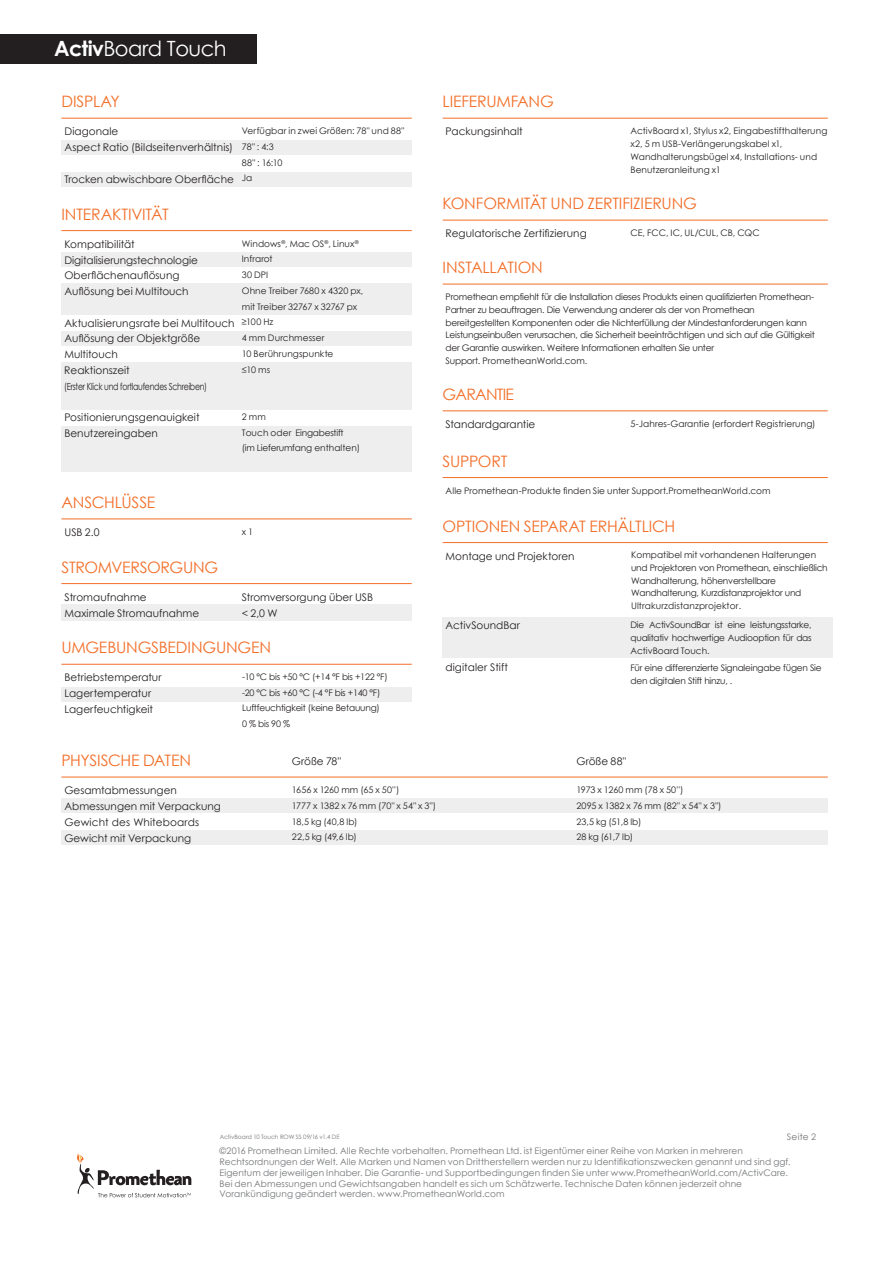
<style>
.page{position:relative;width:893px;height:1263px;background:#fff}
.page>*{position:absolute;margin:0;border:0;box-sizing:border-box;transform-origin:0 0}
.t1{font:21px "Century Gothic";letter-spacing:-.025em;color:#fff}
.t2{font:15.75px "Century Gothic";letter-spacing:-.015em;color:#f36e28}
.t3{font:15.75px "Century Gothic";letter-spacing:-.05em;color:#f36e28}
.t4{font:10.5px/15.8px "Century Gothic";color:#231f20}
.t5{font:9.75px "Century Gothic";letter-spacing:-.03em;color:#231f20;scale:.8 1}
.t6{font:9px/12.8px "Century Gothic";letter-spacing:-.025em;color:#231f20}
.t7{font:9px/10.8px "Century Gothic";letter-spacing:.005em;color:#727477}
.t8{font:9px/15.8px "Century Gothic";letter-spacing:.005em;color:#231f20}
.t9{font:9px/15.8px "Century Gothic";letter-spacing:.01em;color:#231f20}
.t10{font:9px "Century Gothic";color:#231f20}
.t11{font:6px "Century Gothic";color:#727477}
.s1{font-weight:700}
</style>
<div class="page">
<div style="left:61px;top:140px;width:351px;height:14px;background:#eeeeef"></div>
<div style="left:61px;top:172px;width:351px;height:14px;background:#eeeeef"></div>
<div style="left:61px;top:798px;width:767px;height:14px;background:#eeeeef"></div>
<div style="left:61px;top:831px;width:767px;height:14px;background:#eeeeef"></div>
<div style="left:61px;top:605px;width:351px;height:16px;background:#eeeeef"></div>
<div style="left:61px;top:687px;width:351px;height:14px;background:#eeeeef"></div>
<div style="left:443px;top:617px;width:390px;height:41px;background:#eeeeef"></div>
<div style="left:61px;top:252px;width:351px;height:14px;background:#eeeeef"></div>
<div style="left:61px;top:331px;width:351px;height:14px;background:#eeeeef"></div>
<div style="left:61px;top:283px;width:351px;height:31px;background:#eeeeef"></div>
<div style="left:61px;top:362px;width:351px;height:48px;background:#eeeeef"></div>
<div style="left:62px;top:426px;width:350px;height:46px;background:#eeeeef"></div>
<hr style="left:443px;top:118px;width:385px;height:1px;background:#f36e28">
<hr style="left:443px;top:542px;width:385px;height:1px;background:#f36e28">
<hr style="left:61px;top:583px;width:351px;height:1px;background:#f36e28">
<hr style="left:61px;top:664px;width:351px;height:1px;background:#f36e28">
<hr style="left:61px;top:118px;width:351px;height:1px;background:#f36e28">
<hr style="left:443px;top:477px;width:385px;height:1px;background:#f36e28">
<hr style="left:443px;top:410px;width:385px;height:1px;background:#f36e28">
<hr style="left:443px;top:284px;width:385px;height:1px;background:#f36e28">
<hr style="left:61px;top:777px;width:767px;height:1px;background:#f36e28">
<hr style="left:61px;top:230px;width:351px;height:1px;background:#f36e28">
<hr style="left:443px;top:220px;width:385px;height:1px;background:#f36e28">
<hr style="left:61px;top:518px;width:351px;height:1px;background:#f36e28">
<div style="left:0;top:34px;width:256px;height:29px;background:#231f20"></div>
<svg style="left:77px;top:1153px;width:114px;height:44px"></svg>
<h1 class="t1" style="left:54px;top:34px;width:174px"><span class="s1">Activ</span>Board Touch</h1>
<h2 class="t2" style="left:61px;top:91px;width:60px">DISPLAY</h2>
<p class="t4" style="left:64px;top:124px;width:170px">Diagonale<br>Aspect Ratio (Bildseitenverhältnis)</p>
<p class="t4" style="left:64px;top:171px;width:171px">Trocken abwischbare Oberfläche</p>
<p class="t8" style="left:242px;top:123px;width:164px">Verfügbar in zwei Größen: 78" und 88"<br>78" : 4:3<br>88" : 16:10<br>Ja</p>
<h2 class="t2" style="left:61px;top:203px;width:109px">INTERAKTIVITÄT</h2>
<p class="t4" style="left:64px;top:236px;width:135px">Kompatibilität<br>Digitalisierungstechnologie<br>Oberflächenauflösung<br>Auflösung bei Multitouch</p>
<p class="t4" style="left:64px;top:315px;width:172px">Aktualisierungsrate bei Multitouch<br>Auflösung der Objektgröße<br>Multitouch<br>Reaktionszeit</p>
<p class="t5" style="left:64px;top:379px;width:180px">(Erster Klick und fortlaufendes Schreiben)</p>
<p class="t4" style="left:64px;top:409px;width:137px">Positionierungsgenauigkeit<br>Benutzereingaben</p>
<p class="t8" style="left:242px;top:235px;width:123px">Windows<sup>®</sup>, Mac OS<sup>®</sup>, Linux<sup>®<br></sup>Infrarot<br>30 DPI<br>Ohne Treiber 7680 x 4320 px, mit Treiber 32767 x 32767 px ≥100 Hz<br>4 mm Durchmesser<br>10 Berührungspunkte<br>≤10 ms</p>
<p class="t6" style="left:242px;top:409px;width:120px;line-height:15.8px">2mm<br>Touch oder Eingabestift<br>(im Lieferumfang enthalten)</p>
<h2 class="t2" style="left:61px;top:491px;width:95px">ANSCHLÜSSE</h2>
<p class="t4" style="left:64px;top:524px;width:37px">USB 2.0</p>
<h2 class="t2" style="left:61px;top:556px;width:158px">STROMVERSORGUNG</h2>
<p class="t4" style="left:64px;top:589px;width:136px">Stromaufnahme<br>Maximale Stromaufnahme</p>
<p class="t6" style="left:242px;top:525px;width:13px">x1</p>
<p class="t4" style="left:242px;top:589px;width:133px">Stromversorgung über USB &lt; 2,0 W</p>
<h2 class="t2" style="left:61px;top:637px;width:211px">UMGEBUNGSBEDINGUNGEN</h2>
<p class="t4" style="left:64px;top:670px;width:99px">Betriebstemperatur<br>Lagertemperatur<br>Lagerfeuchtigkeit</p>
<p class="t6" style="left:242px;top:669px;width:147px;line-height:15.8px">-10 °C bis +50 °C (+14 °F bis +122 °F) -20 °C bis +60 °C (-4 °F bis +140 °F)<br>Luftfeuchtigkeit (keine Betauung)<br>0 % bis 90 %</p>
<h2 class="t2" style="left:443px;top:91px;width:113px">LIEFERUMFANG</h2>
<p class="t4" style="left:446px;top:124px;width:79px">Packungsinhalt</p>
<p class="t8" style="left:630px;top:124px;width:198px;line-height:12.8px">ActivBoard x1, Stylus x2, Eingabestifthalterung x2, 5 m USB-Verlängerungskabel x1, Wandhalterungsbügel x4, Installations- und Benutzeranleitung x1</p>
<h2 class="t2" style="left:443px;top:193px;width:256px">KONFORMITÄT UND ZERTIFIZIERUNG</h2>
<p class="t4" style="left:446px;top:225px;width:143px">Regulatorische Zertifizierung</p>
<p class="t10" style="left:630px;top:227px;width:131px">CE, FCC, IC, UL/CUL, CB, CQC</p>
<h2 class="t2" style="left:443px;top:257px;width:102px">INSTALLATION</h2>
<p class="t6" style="left:446px;top:290px;width:371px">Promethean empfiehlt für die Installation dieses Produkts einen qualifizierten Promethean-Partner zu beauftragen. Die Verwendung anderer als der von Promethean bereitgestellten Komponenten oder die Nichterfüllung der Mindestanforderungen kann Leistungseinbußen verursachen, die Sicherheit beeinträchtigen und sich auf die Gültigkeit der Garantie auswirken. Weitere Informationen erhalten Sie unter<br>Support. PrometheanWorld.com.</p>
<h2 class="t3" style="left:443px;top:383px;width:73px">GARANTIE</h2>
<p class="t4" style="left:446px;top:416px;width:91px">Standardgarantie</p>
<p class="t9" style="left:630px;top:416px;width:187px">5-Jahres-Garantie (erfordert Registrierung)</p>
<h2 class="t2" style="left:443px;top:450px;width:66px">SUPPORT</h2>
<p class="t8" style="left:446px;top:482px;width:326px">Alle Promethean-Produkte finden Sie unter Support.PrometheanWorld.com</p>
<h2 class="t2" style="left:443px;top:515px;width:234px">OPTIONEN SEPARAT ERHÄLTLICH</h2>
<p class="t4" style="left:446px;top:548px;width:130px">Montage und Projektoren</p>
<p class="t4" style="left:446px;top:617px;width:76px">ActivSoundBar</p>
<p class="t4" style="left:446px;top:659px;width:64px">digitaler Stift</p>
<p class="t6" style="left:631px;top:548px;width:198px">Kompatibel mit vorhandenen Halterungen und Projektoren von Promethean, einschließlich Wandhalterung, höhenverstellbare Wandhalterung, Kurzdistanzprojektor und Ultrakurzdistanzprojektor.</p>
<p class="t6" style="left:630px;top:619px;width:183px;text-align:justify">Die ActivSoundBar ist eine leistungsstarke, qualitativ hochwertige Audiooption für das ActivBoard Touch.</p>
<p class="t6" style="left:630px;top:661px;width:193px">Für eine differenzierte Signaleingabe fügen Sie den digitalen Stift hinzu, .</p>
<h2 class="t2" style="left:61px;top:749px;width:131px">PHYSISCHE DATEN</h2>
<p class="t4" style="left:64px;top:782px;width:158px">Gesamtabmessungen<br>Abmessungen mit Verpackung<br>Gewicht des Whiteboards<br>Gewicht mit Verpackung</p>
<p class="t4" style="left:292px;top:753px;width:51px">Größe 78"</p>
<p class="t9" style="left:292px;top:782px;width:146px">1656 x 1260 mm (65 x 50'')<br>1777 x 1382 x 76 mm (70" x 54" x 3")<br>18,5 kg (40,8 lb)<br>22,5 kg (49,6 lb)</p>
<p class="t4" style="left:576px;top:753px;width:51px">Größe 88"</p>
<p class="t8" style="left:576px;top:782px;width:147px">1973 x 1260 mm (78 x 50'')<br>2095 x 1382 x 76 mm (82" x 54" x 3")<br>23,5 kg (51,8 lb)<br>28 kg (61,7 lb)</p>
<p class="t7" style="left:787px;top:1131px;width:31px">Seite 2</p>
<p class="t11" style="left:220px;top:1132px;width:121px">ActivBoard 10 Touch ROW SS 09/16 v1.4 DE</p>
<p class="t7" style="left:220px;top:1145px;width:572px">©2016 Promethean Limited. Alle Rechte vorbehalten. Promethean Ltd. ist Eigentümer einer Reihe von Marken in mehreren Rechtsordnungen der Welt. Alle Marken und Namen von Drittherstellern werden nur zu Identifikationszwecken genannt und sind ggf.<br>Eigentum der jeweiligen Inhaber. Die Garantie- und Supportbedingungen finden Sie unter www.PrometheanWorld.com/ActivCare.<br>Bei den Abmessungen und Gewichtsangaben handelt es sich um Schätzwerte. Technische Daten können jederzeit ohne Vorankündigung geändert werden. www.PrometheanWorld.com</p>
</div>
